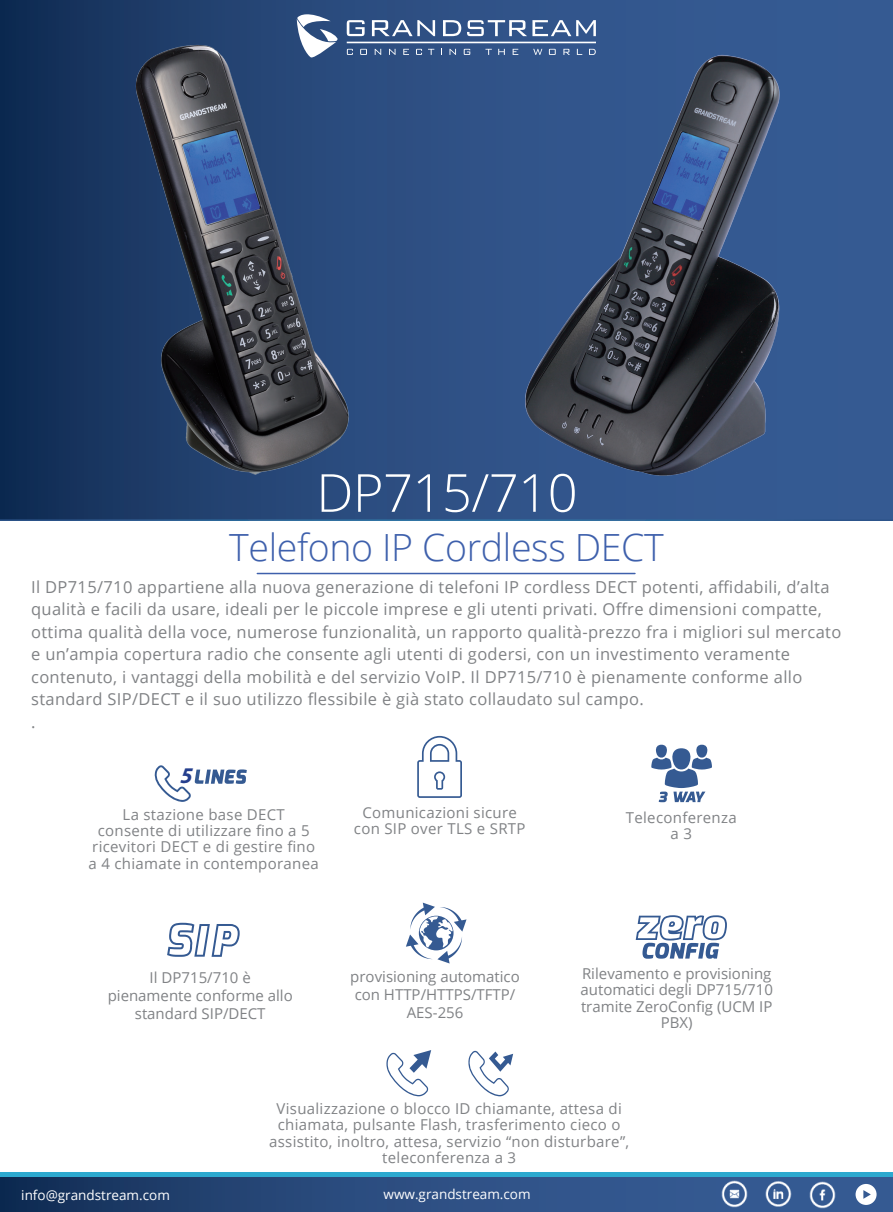
<style>
.page{position:relative;width:893px;height:1212px;background:#fff}
.page>*{position:absolute;margin:0;border:0;box-sizing:border-box;transform-origin:0 0}
.t1{font:300 52.5px "Open Sans";letter-spacing:-.01em;color:#fff}
.t2{font:300 37.5px "Open Sans";letter-spacing:-.01em;color:#3e60ac}
.t3{font:italic 700 22.5px "Myriad Pro";color:#253f8e}
.t4{font:16.5px/22.5px "Open Sans";letter-spacing:.02em;color:#808285}
.t5{font:15px/16.2px "Open Sans";letter-spacing:.02em;color:#808285;text-align:center}
.t6{font:15px/18px "Open Sans";color:#808285;text-align:center}
.t7{font:13.5px "Open Sans";color:#fff}
</style>
<div class="page">
<svg style="left:0;top:0;width:893px;height:521px;background:#254677"></svg>
<div style="left:0;top:1176px;width:893px;height:36px;background:linear-gradient(to right,#18345f,#3d639f)"></div>
<hr style="left:0;top:1173px;width:893px;height:4px;background:#2ca9cf">
<img style="left:766px;top:1181px;width:26px;height:27px">
<img style="left:810px;top:1182px;width:26px;height:26px">
<img style="left:721px;top:1181px;width:26px;height:26px">
<div style="left:855px;top:1184px;width:22px;height:21px;background:#fff;border-radius:50%"></div>
<svg style="left:863px;top:1190px;width:8px;height:9px"></svg>
<svg style="left:297px;top:14px;width:41px;height:24px"></svg>
<svg style="left:347px;top:20px;width:18px;height:16px"></svg>
<svg style="left:372px;top:20px;width:63px;height:16px"></svg>
<svg style="left:443px;top:20px;width:18px;height:16px"></svg>
<svg style="left:467px;top:20px;width:129px;height:16px"></svg>
<svg style="left:389px;top:49px;width:6px;height:6px"></svg>
<svg style="left:403px;top:49px;width:6px;height:6px"></svg>
<svg style="left:416px;top:49px;width:6px;height:6px"></svg>
<svg style="left:428px;top:49px;width:6px;height:6px"></svg>
<svg style="left:449px;top:49px;width:7px;height:6px"></svg>
<svg style="left:464px;top:49px;width:6px;height:6px"></svg>
<hr style="left:347px;top:42px;width:249px;height:1px;background:#fff">
<hr style="left:257px;top:573px;width:378px;height:1px;background:#3e60ac">
<svg style="left:417px;top:736px;width:45px;height:62px"></svg>
<svg style="left:406px;top:902px;width:60px;height:61px"></svg>
<svg style="left:154px;top:765px;width:93px;height:37px"></svg>
<div style="left:656px;top:745px;width:11px;height:13px;background:#355a92;border-radius:50%"></div>
<div style="left:696px;top:745px;width:12px;height:13px;background:#355a92;border-radius:50%"></div>
<svg style="left:651px;top:748px;width:61px;height:54px"></svg>
<svg style="left:636px;top:915px;width:91px;height:44px"></svg>
<svg style="left:167px;top:923px;width:73px;height:34px"></svg>
<svg style="left:386px;top:1050px;width:45px;height:46px"></svg>
<svg style="left:468px;top:1050px;width:45px;height:46px"></svg>
<img style="left:472px;top:31px;width:364px;height:466px">
<img style="left:112px;top:38px;width:268px;height:463px">
<h1 class="t1" style="left:316px;top:457px;width:263px">DP715/710</h1>
<h2 class="t2" style="left:229px;top:522px;width:436px">Telefono IP Cordless DECT</h2>
<p class="t4" style="left:31px;top:575px;width:812px">Il DP715/710 appartiene alla nuova generazione di telefoni IP cordless DECT potenti, affidabili, d’alta qualità e facili da usare, ideali per le piccole imprese e gli utenti privati. Offre dimensioni compatte, ottima qualità della voce, numerose funzionalità, un rapporto qualità-prezzo fra i migliori sul mercato e un’ampia copertura radio che consente agli utenti di godersi, con un investimento veramente contenuto, i vantaggi della mobilità e del servizio VoIP. Il DP715/710 è pienamente conforme allo standard SIP/DECT e il suo utilizzo flessibile è già stato collaudato sul campo.<br>.</p>
<h3 class="t3" style="left:180px;top:761px;width:16px">5</h3>
<p class="t5" style="left:89px;top:806px;width:232px">La stazione base DECT consente di utilizzare fino a 5 ricevitori DECT e di gestire fino a 4 chiamate in contemporanea</p>
<p class="t5" style="left:354px;top:804px;width:173px">Comunicazioni sicure con SIP over TLS e SRTP</p>
<p class="t6" style="left:108px;top:968px;width:187px">Il DP715/710 è pienamente conforme allo standard SIP/DECT</p>
<p class="t6" style="left:350px;top:967px;width:171px">provisioning automatico con HTTP/HTTPS/TFTP/<br>AES-256</p>
<p class="t5" style="left:626px;top:809px;width:112px">Teleconferenza a 3</p>
<p class="t6" style="left:581px;top:965px;width:194px;line-height:16.5px">Rilevamento e provisioning automatici degli DP715/710 tramite ZeroConfig (UCM IP<br>PBX)</p>
<p class="t5" style="left:269px;top:1100px;width:362px">Visualizzazione o blocco ID chiamante, attesa di chiamata, pulsante Flash, trasferimento cieco o assistito, inoltro, attesa, servizio “non disturbare”, teleconferenza a 3</p>
<p class="t7" style="left:21px;top:1186px;width:150px">info@grandstream.com</p>
<p class="t7" style="left:384px;top:1185px;width:149px">www.grandstream.com</p>
</div>
